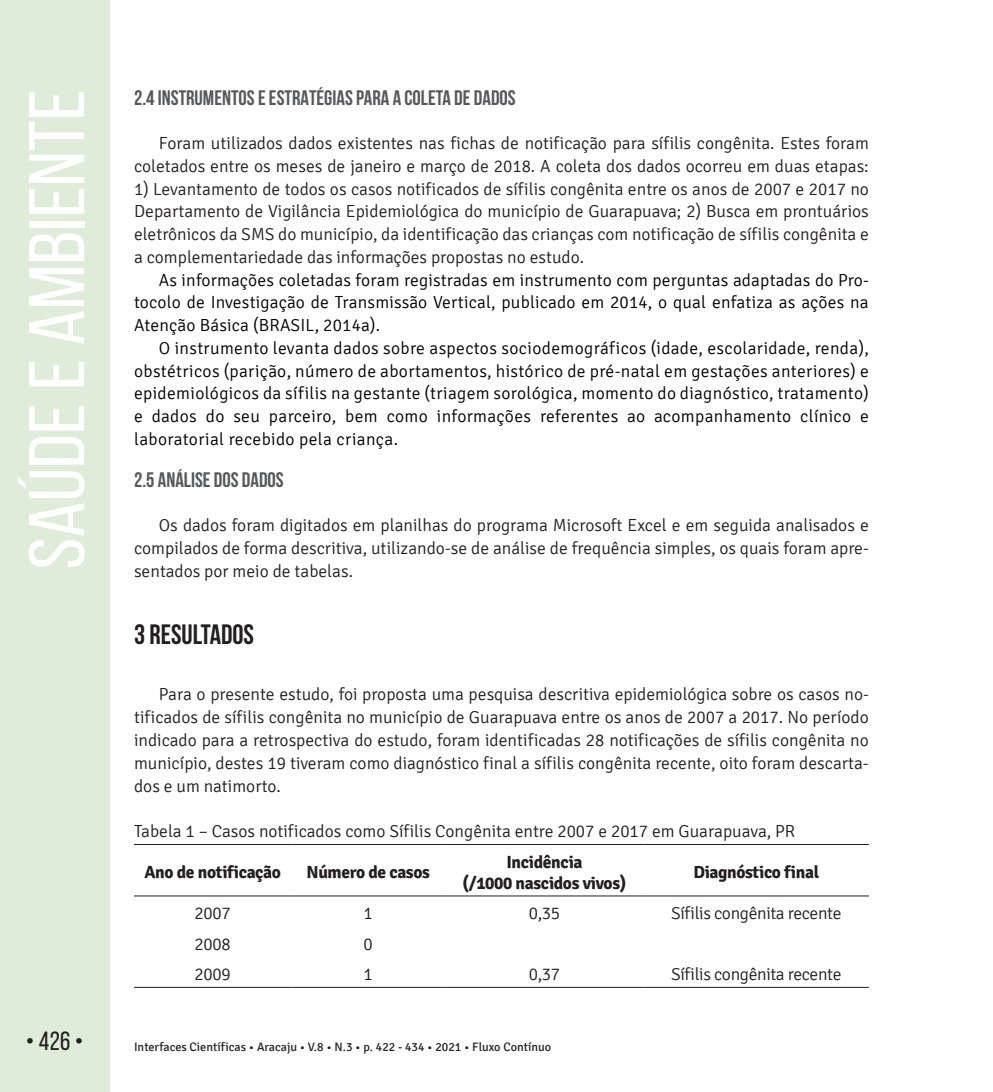
<style>
.page{position:relative;width:993px;height:1092px;background:#fff}
.page>*{position:absolute;margin:0;border:0;box-sizing:border-box;transform-origin:0 0}
.t1{font:78.75px "Bebas Neue";color:#fff;scale:1.09 1}
.t2{font:700 28px "Bebas Neue";color:#231f20}
.t3{font:26.25px "Bebas Neue";color:#231f20}
.t4{font:700 21px "Bebas Neue";color:#57585a}
.t5{font:300 17.5px/22.8px "Signika";color:#231f20;text-align:justify}
.t6{font:300 17.5px/22.8px "Signika";letter-spacing:.01em;color:#000001;text-align:justify}
.t7{font:700 17.5px/21px "Signika";letter-spacing:-.02em;color:#231f20;text-align:center}
.t8{font:300 17.5px "Signika";letter-spacing:-.02em;color:#231f20}
.t9{font:12.25px "Signika";color:#231f20}
</style>
<div class="page">
<div style="left:0;top:0;width:109px;height:1091px;background:#deecd9"></div>
<hr style="left:134px;top:844px;width:157px;height:1px;background:#231f20">
<hr style="left:291px;top:844px;width:154px;height:1px;background:#231f20">
<hr style="left:445px;top:844px;width:198px;height:1px;background:#231f20">
<hr style="left:643px;top:844px;width:225px;height:1px;background:#231f20">
<hr style="left:134px;top:895px;width:157px;height:1px;background:#231f20">
<hr style="left:291px;top:895px;width:154px;height:1px;background:#231f20">
<hr style="left:445px;top:895px;width:198px;height:1px;background:#231f20">
<hr style="left:643px;top:895px;width:225px;height:1px;background:#231f20">
<hr style="left:134px;top:986px;width:157px;height:1px;background:#231f20">
<hr style="left:291px;top:986px;width:154px;height:1px;background:#231f20">
<hr style="left:445px;top:986px;width:198px;height:1px;background:#231f20">
<hr style="left:643px;top:986px;width:225px;height:1px;background:#231f20">
<h1 class="t1" style="left:14px;top:569px;width:442px;rotate:-90deg">Saúde e Ambiente</h1>
<p class="t4" style="left:134px;top:86px;width:383px">2.4 INSTRUMENTOS E ESTRATÉGIAS PARA A COLETA DE DADOS</p>
<p class="t5" style="left:134px;top:132px;width:736px;text-align:right">Foram utilizados dados existentes nas fichas de notificação para sífilis congênita. Estes foram coletados entre os meses de janeiro e março de 2018. A coleta dos dados ocorreu em duas etapas:</p>
<p class="t5" style="left:134px;top:178px;width:736px">1) Levantamento de todos os casos notificados de sífilis congênita entre os anos de 2007 e 2017 no Departamento de Vigilância Epidemiológica do município de Guarapuava; 2) Busca em prontuários eletrônicos da SMS do município, da identificação das crianças com notificação de sífilis congênita e a complementariedade das informações propostas no estudo.</p>
<p class="t6" style="left:134px;top:269px;width:736px;text-indent:25px">As informações coletadas foram registradas em instrumento com perguntas adaptadas do Pro&shy;tocolo de Investigação de Transmissão Vertical, publicado em 2014, o qual enfatiza as ações na Atenção Básica (BRASIL, 2014a).</p>
<p class="t6" style="left:134px;top:337px;width:736px;text-indent:25px">O instrumento levanta dados sobre aspectos sociodemográficos (idade, escolaridade, renda), obstétricos (parição, número de abortamentos, histórico de pré-natal em gestações anteriores) e epidemiológicos da sífilis na gestante (triagem sorológica, momento do diagnóstico, tratamento) e dados do seu parceiro, bem como informações referentes ao acompanhamento clínico e laboratorial recebido pela criança.</p>
<p class="t4" style="left:134px;top:468px;width:151px">2.5 ANÁLISE DOS DADOS</p>
<p class="t5" style="left:134px;top:514px;width:736px;text-indent:25px">Os dados foram digitados em planilhas do programa Microsoft Excel e em seguida analisados e compilados de forma descritiva, utilizando-se de análise de frequência simples, os quais foram apre&shy;sentados por meio de tabelas.</p>
<h2 class="t2" style="left:134px;top:619px;width:121px">3 RESULTADOS</h2>
<p class="t5" style="left:134px;top:683px;width:736px;text-indent:25px">Para o presente estudo, foi proposta uma pesquisa descritiva epidemiológica sobre os casos no&shy;tificados de sífilis congênita no município de Guarapuava entre os anos de 2007 a 2017. No período indicado para a retrospectiva do estudo, foram identificadas 28 notificações de sífilis congênita no município, destes 19 tiveram como diagnóstico final a sífilis congênita recente, oito foram descarta&shy;dos e um natimorto.</p>
<p class="t5" style="left:134px;top:820px;width:662px">Tabela 1 – Casos notificados como Sífilis Congênita entre 2007 e 2017 em Guarapuava, PR</p>
<p class="t7" style="left:144px;top:862px;width:138px">Ano de notificação</p>
<p class="t7" style="left:306px;top:862px;width:125px">Número de casos</p>
<p class="t7" style="left:462px;top:851px;width:165px">Incidência<br>(/1000 nascidos vivos)</p>
<p class="t7" style="left:693px;top:862px;width:127px">Diagnóstico final</p>
<p class="t5" style="left:194px;top:902px;width:38px">2007</p>
<p class="t5" style="left:363px;top:902px;width:11px">1</p>
<p class="t5" style="left:528px;top:902px;width:33px">0,35</p>
<p class="t8" style="left:671px;top:903px;width:172px">Sífilis congênita recente</p>
<p class="t5" style="left:194px;top:932px;width:38px">2008</p>
<p class="t5" style="left:363px;top:932px;width:11px">0</p>
<p class="t5" style="left:194px;top:963px;width:38px">2009</p>
<p class="t5" style="left:363px;top:963px;width:11px">1</p>
<p class="t5" style="left:528px;top:963px;width:33px">0,37</p>
<p class="t8" style="left:671px;top:964px;width:172px">Sífilis congênita recente</p>
<h3 class="t3" style="left:26px;top:1026px;width:59px">• 426 •</h3>
<p class="t9" style="left:134px;top:1040px;width:418px">Interfaces Científicas • Aracaju • V.8 • N.3 • p. 422 - 434 • 2021 • Fluxo Contínuo</p>
</div>
